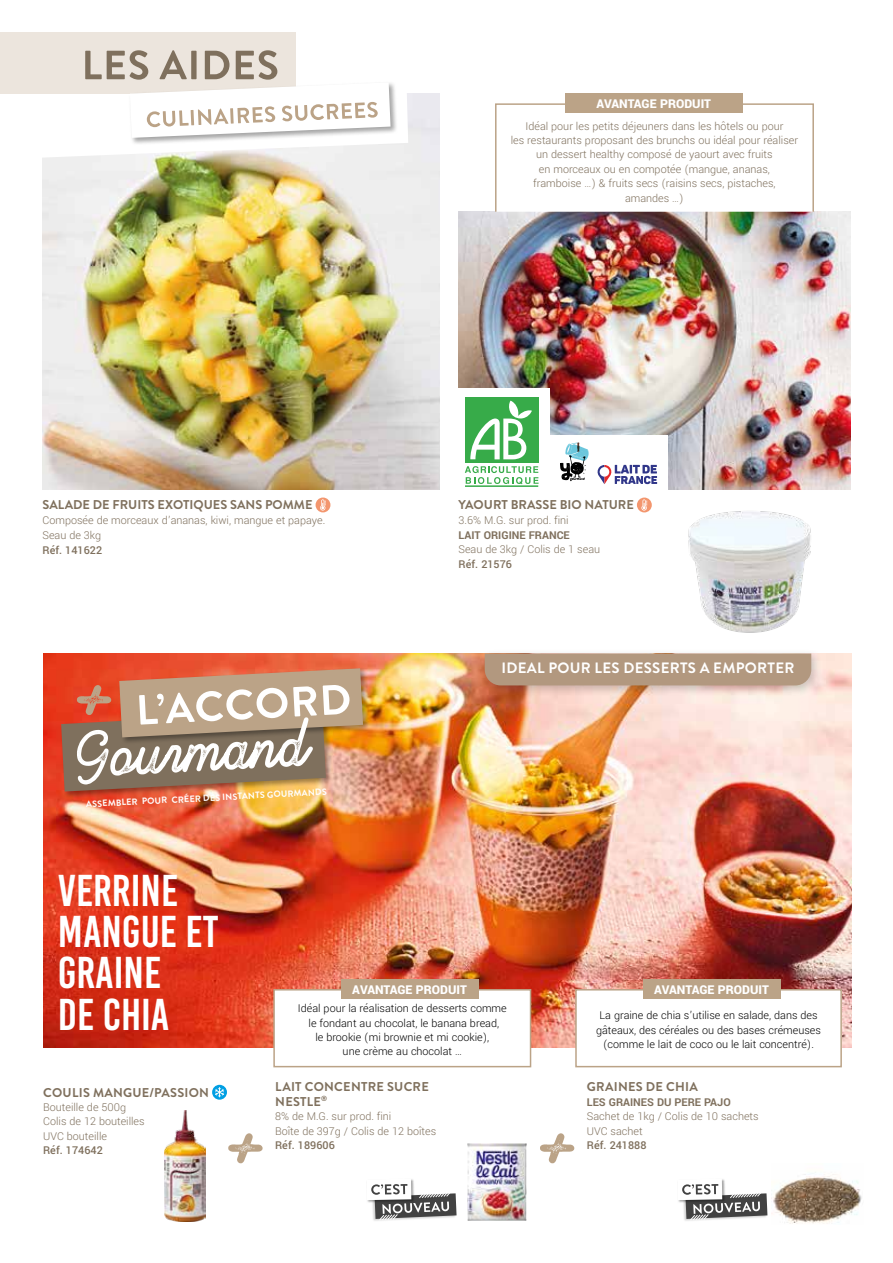
<style>
.page{position:relative;width:893px;height:1263px;background:#fff}
.page>*{position:absolute;margin:0;border:0;box-sizing:border-box;transform-origin:0 0}
.t1{font:44.55px/41.2px "Bebas Kai";color:#fff}
.t2{font:700 15px "Brandon Grotesque";letter-spacing:.02em;color:#fff}
.t3{font:900 13.5px "Yantramanav";color:#fff}
.t4{font:700 12.75px/15px "Brandon Grotesque";letter-spacing:.015em;color:#7f705d}
.t5{font:300 12px/14.4px "Yantramanav";color:#7f705d}
.t6{font:300 12px/14.4px "Yantramanav";color:#000;text-align:center}
.t7{font:500 12px "Yantramanav";color:#7f705d}
.t8{font:700 12px "Yantramanav";color:#7f705d}
.t9{font:700 9px "Brandon Grotesque";color:#fff}
</style>
<div class="page">
<img style="left:458px;top:212px;width:392px;height:277px">
<div style="left:447px;top:388px;width:102px;height:106px;background:#fff"></div>
<div style="left:549px;top:436px;width:119px;height:58px;background:#fff"></div>
<img style="left:43px;top:94px;width:397px;height:395px">
<div style="left:637px;top:498px;width:15px;height:14px;background:#f3966e;border-radius:50%"></div>
<svg style="left:641px;top:499px;width:6px;height:12px"></svg>
<div style="left:316px;top:497px;width:14px;height:15px;background:#f3966e;border-radius:50%"></div>
<svg style="left:320px;top:499px;width:6px;height:12px"></svg>
<img style="left:43px;top:654px;width:808px;height:393px">
<div style="left:576px;top:990px;width:265px;height:76px;background:#fff"></div>
<div style="left:575px;top:989px;width:267px;height:78px;border:2px solid #bba387"></div>
<div style="left:643px;top:979px;width:137px;height:20px;background:#bba387"></div>
<div style="left:274px;top:990px;width:256px;height:76px;background:#fff"></div>
<div style="left:273px;top:989px;width:258px;height:78px;border:2px solid #bba387"></div>
<div style="left:341px;top:979px;width:137px;height:20px;background:#bba387"></div>
<svg style="left:228px;top:1133px;width:35px;height:30px"></svg>
<svg style="left:540px;top:1133px;width:34px;height:30px"></svg>
<svg style="left:212px;top:1085px;width:15px;height:15px"></svg>
<svg style="left:215px;top:1087px;width:9px;height:10px"></svg>
<img style="left:467px;top:1143px;width:60px;height:78px">
<img style="left:164px;top:1110px;width:42px;height:111px">
<div style="left:60px;top:709px;width:273px;height:90px;background:#000;opacity:.36"></div>
<div style="left:118px;top:667px;width:253px;height:78px;background:#000;opacity:.36"></div>
<svg style="left:61px;top:668px;width:302px;height:123px;background:#bc957c"></svg>
<svg style="left:0;top:32px;width:408px;height:127px"></svg>
<div style="left:0;top:32px;width:295px;height:61px;background:#ece5dd"></div>
<div style="left:128px;top:81px;width:270px;height:65px;background:#000;opacity:.36"></div>
<svg style="left:85px;top:50px;width:306px;height:88px"></svg>
<svg style="left:367px;top:1179px;width:90px;height:42px"></svg>
<div style="left:682px;top:1192px;width:86px;height:30px;background:#000;opacity:.19"></div>
<svg style="left:678px;top:1179px;width:89px;height:42px"></svg>
<img style="left:688px;top:511px;width:123px;height:122px">
<div style="left:495px;top:103px;width:319px;height:109px;background:#fff;border:2px solid #bba387"></div>
<div style="left:565px;top:94px;width:178px;height:19px;background:#bba387"></div>
<div style="left:463px;top:396px;width:77px;height:93px;background:linear-gradient(to right,#fff,#feffff)"></div>
<hr style="left:465px;top:485px;width:73px;height:2px;background:#37ab49">
<svg style="left:465px;top:466px;width:74px;height:18px"></svg>
<div style="left:465px;top:398px;width:73px;height:65px;background:#37ab49"></div>
<svg style="left:470px;top:401px;width:62px;height:58px"></svg>
<svg style="left:560px;top:442px;width:29px;height:39px"></svg>
<svg style="left:597px;top:465px;width:60px;height:19px"></svg>
<img style="left:773px;top:1172px;width:89px;height:52px">
<div style="left:479px;top:648px;width:343px;height:49px;background:#000;opacity:.19"></div>
<div style="left:485px;top:653px;width:326px;height:32px;background:#b2987f"></div>
<p class="t3" style="left:596px;top:95px;width:116px">AVANTAGE PRODUIT</p>
<p class="t4" style="left:43px;top:498px;width:272px">SALADE DE FRUITS EXOTIQUES SANS POMME</p>
<p class="t5" style="left:43px;top:513px;width:284px;line-height:15px">Composée de morceaux d’ananas, kiwi, mangue et papaye.<br>Seau de 3kg</p>
<p class="t7" style="left:43px;top:543px;width:61px">Réf. 141622</p>
<p class="t9" style="left:86px;top:798px;width:242px;rotate:-3deg">ASSEMBLER POUR CRÉER DES INSTANTS GOURMANDS</p>
<p class="t5" style="left:511px;top:119px;width:289px;text-align:center">Idéal pour les petits déjeuners dans les hôtels ou pour<br>les restaurants proposant des brunchs ou idéal pour réaliser un dessert healthy composé de yaourt avec fruits<br>en morceaux ou en compotée (mangue, ananas,<br>framboise …) &amp; fruits secs (raisins secs, pistaches, amandes …)</p>
<p class="t4" style="left:458px;top:498px;width:177px">YAOURT BRASSE BIO NATURE</p>
<p class="t5" style="left:458px;top:513px;width:112px">3.6% M.G. sur prod. fini</p>
<p class="t8" style="left:458px;top:528px;width:113px">LAIT ORIGINE FRANCE</p>
<p class="t5" style="left:458px;top:542px;width:143px">Seau de 3kg / Colis de 1 seau</p>
<p class="t7" style="left:458px;top:556px;width:55px">Réf. 21576</p>
<p class="t2" style="left:501px;top:657px;width:294px">IDEAL POUR LES DESSERTS A EMPORTER</p>
<h1 class="t1" style="left:58px;top:870px;width:162px">VERRINE<br>MANGUE ET<br>GRAINE<br>DE CHIA</h1>
<p class="t4" style="left:43px;top:1085px;width:167px">COULIS MANGUE/PASSION</p>
<p class="t5" style="left:43px;top:1100px;width:103px">Bouteille de 500g<br>Colis de 12 bouteilles<br>UVC bouteille</p>
<p class="t7" style="left:43px;top:1143px;width:61px">Réf. 174642</p>
<p class="t3" style="left:352px;top:981px;width:116px">AVANTAGE PRODUIT</p>
<p class="t6" style="left:298px;top:1001px;width:210px">Idéal pour la réalisation de desserts comme le fondant au chocolat, le banana bread,<br>le brookie (mi brownie et mi cookie),<br>une crème au chocolat …</p>
<p class="t4" style="left:275px;top:1079px;width:155px">LAIT CONCENTRE SUCRE<br>NESTLE<sup>®</sup></p>
<p class="t5" style="left:275px;top:1109px;width:163px">8% de M.G. sur prod. fini<br>Boîte de 397g / Colis de 12 boîtes</p>
<p class="t7" style="left:275px;top:1138px;width:61px">Réf. 189606</p>
<p class="t3" style="left:654px;top:981px;width:116px">AVANTAGE PRODUIT</p>
<p class="t6" style="left:596px;top:1008px;width:226px">La graine de chia s’utilise en salade, dans des gâteaux, des céréales ou des bases crémeuses (comme le lait de coco ou le lait concentré).</p>
<p class="t4" style="left:587px;top:1079px;width:112px">GRAINES DE CHIA</p>
<p class="t8" style="left:587px;top:1094px;width:145px">LES GRAINES DU PERE PAJO</p>
<p class="t5" style="left:587px;top:1109px;width:173px">Sachet de 1kg / Colis de 10 sachets<br>UVC sachet</p>
<p class="t7" style="left:587px;top:1138px;width:61px">Réf. 241888</p>
</div>
